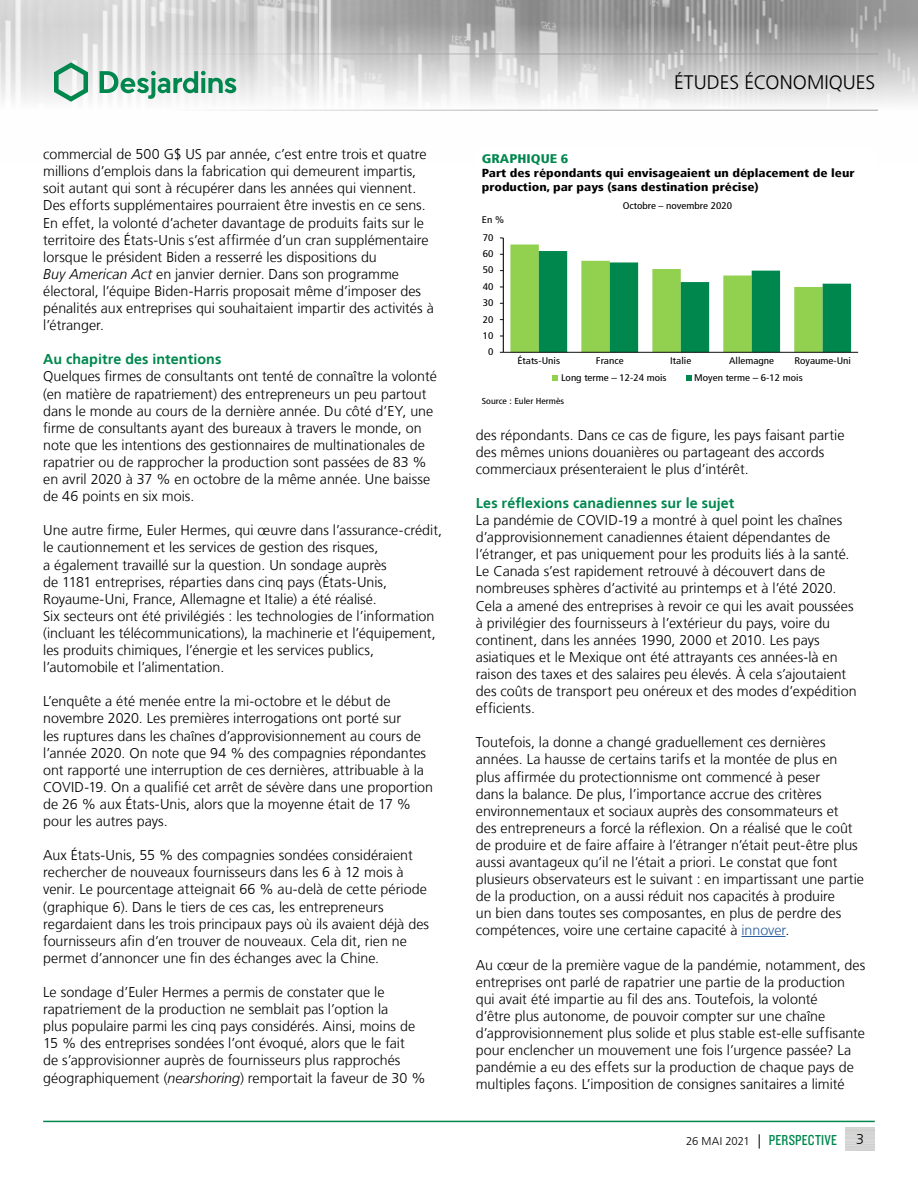
<style>
.page{position:relative;width:918px;height:1188px;background:#fff}
.page>*{position:absolute;margin:0;border:0;box-sizing:border-box;transform-origin:0 0}
.t1{font:300 19.5px "Frutiger LT";color:#000}
.t2{font:15px "Knockout 29 Junior Ltweight";letter-spacing:.015em;color:#00874e}
.t3{font:300 14.25px/17.1px "Frutiger LT";color:#000}
.t4{font:700 14.25px "Frutiger LT";letter-spacing:.005em;color:#00874e}
.t5{font:900 condensed 12.6px "Frutiger LT";color:#00874e;scale:1.15 1}
.t6{font:900 condensed 11.55px/14px "Frutiger LT";color:#000;scale:1.15 1}
.t7{font:condensed 9.6px "Frutiger LT";color:#000;scale:1.15 1}
.t8{font:condensed 8.7px "Frutiger LT";color:#000;scale:1.15 1}
.s1{font-style:italic}
.s2{font-size:8.7px}
.s3{color:#275b9b}
.s4{font-family:"Frutiger LT";font-weight:300;font-size:11.25px;color:#000}
.s5{font-family:"Frutiger LT";font-weight:300;font-size:14.25px;color:#000}
</style>
<div class="page">
<img style="left:0;top:0;width:918px;height:110px">
<hr style="left:0;top:54px;width:878px;height:1px;background:#9d9d9c">
<hr style="left:0;top:110px;width:878px;height:1px;background:#9d9d9c">
<svg style="left:54px;top:62px;width:34px;height:40px"></svg>
<svg style="left:100px;top:71px;width:136px;height:28px"></svg>
<hr style="left:43px;top:1121px;width:832px;height:1px;background:#00874e">
<hr style="left:741px;top:936px;width:45px;height:1px;background:#275b9b">
<svg style="left:510px;top:244px;width:341px;height:108px"></svg>
<hr style="left:503px;top:238px;width:1px;height:114px;background:#000">
<hr style="left:503px;top:352px;width:355px;height:1px;background:#000">
<svg style="left:553px;top:375px;width:5px;height:5px"></svg>
<svg style="left:686px;top:375px;width:6px;height:5px"></svg>
<p class="t3" style="left:43px;top:146px;width:392px">commercial de 500 G$ US par année, c’est entre trois et quatre millions d’emplois dans la fabrication qui demeurent impartis, soit autant qui sont à récupérer dans les années qui viennent.<br>Des efforts supplémentaires pourraient être investis en ce sens.<br>En effet, la volonté d’acheter davantage de produits faits sur le territoire des États-Unis s’est affirmée d’un cran supplémentaire lorsque le président Biden a resserré les dispositions du<br><span class="s1">Buy American Act</span> en janvier dernier. Dans son programme électoral, l’équipe Biden-Harris proposait même d’imposer des pénalités aux entreprises qui souhaitaient impartir des activités à l’étranger.</p>
<p class="t4" style="left:43px;top:351px;width:180px">Au chapitre des intentions</p>
<p class="t3" style="left:43px;top:368px;width:395px">Quelques firmes de consultants ont tenté de connaître la volonté (en matière de rapatriement) des entrepreneurs un peu partout dans le monde au cours de la dernière année. Du côté d’EY, une firme de consultants ayant des bureaux à travers le monde, on note que les intentions des gestionnaires de multinationales de rapatrier ou de rapprocher la production sont passées de 83 % en avril 2020 à 37 % en octobre de la même année. Une baisse de 46 points en six mois.</p>
<p class="t3" style="left:43px;top:522px;width:400px">Une autre firme, Euler Hermes, qui œuvre dans l’assurance‑crédit, le cautionnement et les services de gestion des risques,<br>a également travaillé sur la question. Un sondage auprès<br>de 1181 entreprises, réparties dans cinq pays (États-Unis, Royaume‑Uni, France, Allemagne et Italie) a été réalisé.<br>Six secteurs ont été privilégiés : les technologies de l’information (incluant les télécommunications), la machinerie et l’équipement, les produits chimiques, l’énergie et les services publics, l’automobile et l’alimentation.</p>
<p class="t3" style="left:43px;top:693px;width:392px">L’enquête a été menée entre la mi-octobre et le début de novembre 2020. Les premières interrogations ont porté sur<br>les ruptures dans les chaînes d’approvisionnement au cours de l’année 2020. On note que 94 % des compagnies répondantes ont rapporté une interruption de ces dernières, attribuable à la COVID-19. On a qualifié cet arrêt de sévère dans une proportion de 26 % aux États-Unis, alors que la moyenne était de 17 % pour les autres pays.</p>
<p class="t3" style="left:43px;top:847px;width:387px">Aux États-Unis, 55 % des compagnies sondées considéraient rechercher de nouveaux fournisseurs dans les 6 à 12 mois à venir. Le pourcentage atteignait 66 % au-delà de cette période (graphique 6). Dans le tiers de ces cas, les entrepreneurs regardaient dans les trois principaux pays où ils avaient déjà des fournisseurs afin d’en trouver de nouveaux. Cela dit, rien ne permet d’annoncer une fin des échanges avec la Chine.</p>
<p class="t3" style="left:43px;top:984px;width:384px">Le sondage d’Euler Hermes a permis de constater que le rapatriement de la production ne semblait pas l’option la<br>plus populaire parmi les cinq pays considérés. Ainsi, moins de 15 % des entreprises sondées l’ont évoqué, alors que le fait<br>de s’approvisionner auprès de fournisseurs plus rapprochés géographiquement (<span class="s1">nearshoring</span>) remportait la faveur de 30 %</p>
<h1 class="t1" style="left:674px;top:72px;width:203px">ÉTUDES ÉCONOMIQUES</h1>
<p class="t5" style="left:482px;top:151px;width:77px">GRAPHIQUE 6</p>
<p class="t6" style="left:482px;top:166px;width:326px">Part des répondants qui envisageaient un déplacement de leur production, par pays (sans destination précise)</p>
<p class="t7" style="left:482px;top:214px;width:21px">En %</p>
<p class="t7" style="left:623px;top:200px;width:96px">Octobre <span class="s2">–</span> novembre 2020</p>
<p class="t7" style="left:483px;top:232px;width:11px">70</p>
<p class="t7" style="left:483px;top:248px;width:11px">60</p>
<p class="t7" style="left:483px;top:265px;width:11px">50</p>
<p class="t7" style="left:483px;top:281px;width:11px">40</p>
<p class="t7" style="left:483px;top:297px;width:11px">30</p>
<p class="t7" style="left:483px;top:314px;width:11px">20</p>
<p class="t7" style="left:483px;top:330px;width:11px">10</p>
<p class="t7" style="left:488px;top:346px;width:6px">0</p>
<p class="t7" style="left:517px;top:356px;width:39px">États-Unis</p>
<p class="t7" style="left:596px;top:356px;width:26px">France</p>
<p class="t7" style="left:670px;top:356px;width:20px">Italie</p>
<p class="t7" style="left:729px;top:356px;width:41px">Allemagne</p>
<p class="t7" style="left:794px;top:356px;width:51px">Royaume-Uni</p>
<p class="t7" style="left:561px;top:372px;width:93px">Long terme – 12-24 mois</p>
<p class="t7" style="left:694px;top:372px;width:96px">Moyen terme – 6-12 mois</p>
<p class="t8" style="left:482px;top:396px;width:73px">Source : Euler Hermès</p>
<p class="t3" style="left:476px;top:426px;width:370px">des répondants. Dans ce cas de figure, les pays faisant partie des mêmes unions douanières ou partageant des accords commerciaux présenteraient le plus d’intérêt.</p>
<p class="t4" style="left:476px;top:495px;width:260px">Les réflexions canadiennes sur le sujet</p>
<p class="t3" style="left:476px;top:512px;width:382px">La pandémie de COVID-19 a montré à quel point les chaînes d’approvisionnement canadiennes étaient dépendantes de l’étranger, et pas uniquement pour les produits liés à la santé.<br>Le Canada s’est rapidement retrouvé à découvert dans de nombreuses sphères d’activité au printemps et à l’été 2020.<br>Cela a amené des entreprises à revoir ce qui les avait poussées à privilégier des fournisseurs à l’extérieur du pays, voire du continent, dans les années 1990, 2000 et 2010. Les pays asiatiques et le Mexique ont été attrayants ces années-là en raison des taxes et des salaires peu élevés. À cela s’ajoutaient des coûts de transport peu onéreux et des modes d’expédition efficients.</p>
<p class="t3" style="left:476px;top:734px;width:390px">Toutefois, la donne a changé graduellement ces dernières années. La hausse de certains tarifs et la montée de plus en plus affirmée du protectionnisme ont commencé à peser<br>dans la balance. De plus, l’importance accrue des critères environnementaux et sociaux auprès des consommateurs et<br>des entrepreneurs a forcé la réflexion. On a réalisé que le coût de produire et de faire affaire à l’étranger n’était peut-être plus aussi avantageux qu’il ne l’était a priori. Le constat que font plusieurs observateurs est le suivant : en impartissant une partie de la production, on a aussi réduit nos capacités à produire<br>un bien dans toutes ses composantes, en plus de perdre des compétences, voire une certaine capacité à <span class="s3">innover</span>.</p>
<p class="t3" style="left:476px;top:956px;width:391px">Au cœur de la première vague de la pandémie, notamment, des entreprises ont parlé de rapatrier une partie de la production qui avait été impartie au fil des ans. Toutefois, la volonté<br>d’être plus autonome, de pouvoir compter sur une chaîne d’approvisionnement plus solide et plus stable est-elle suffisante pour enclencher un mouvement une fois l’urgence passée? La pandémie a eu des effets sur la production de chaque pays de multiples façons. L’imposition de consignes sanitaires a limité</p>
<p class="t2" style="left:686px;top:1130px;width:153px"><span class="s4">26 MAI 2021</span> <span class="s5">|</span> PERSPECTIVE</p>
<p class="t3" style="left:856px;top:1131px;width:9px">3</p>
</div>
